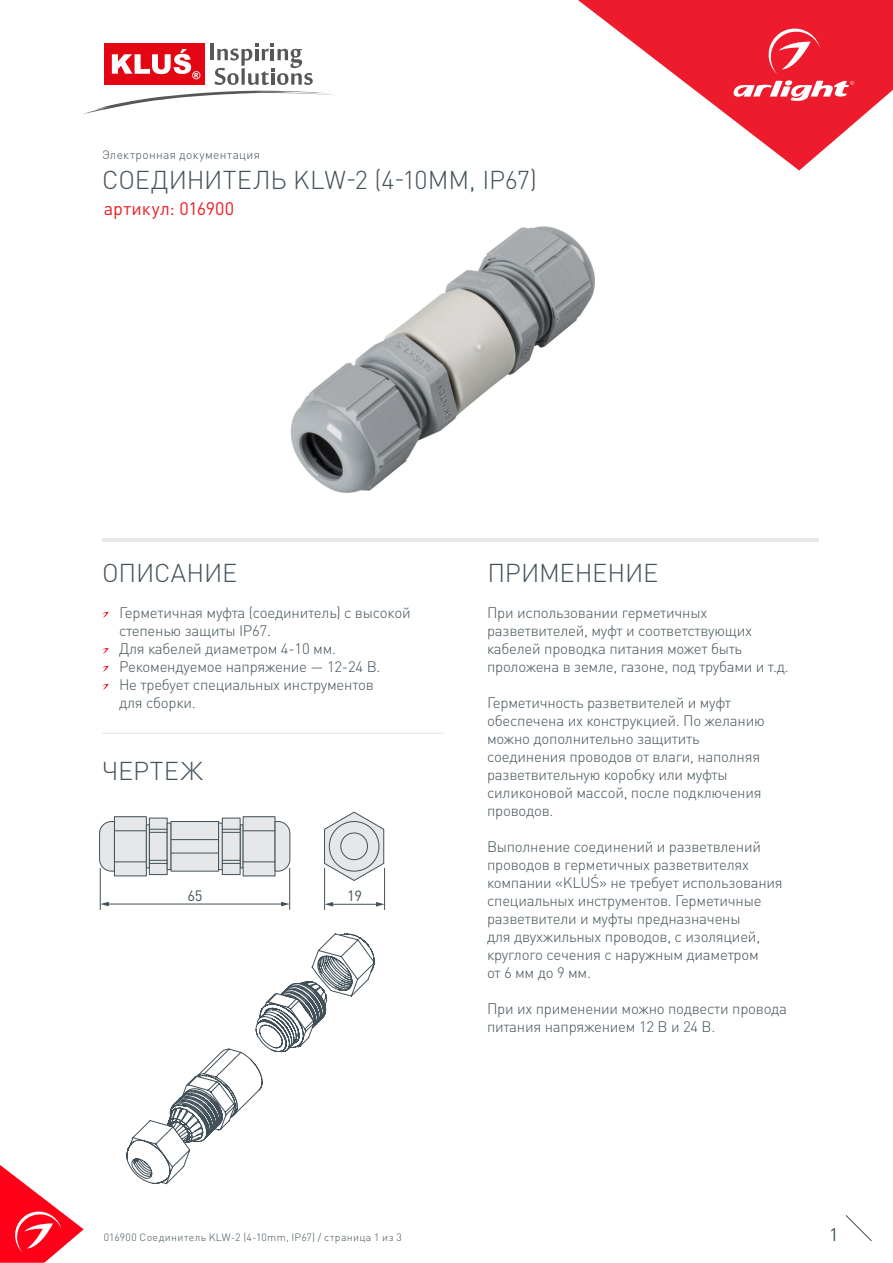
<style>
.page{position:relative;width:893px;height:1263px;background:#fff}
.page>*{position:absolute;margin:0;border:0;box-sizing:border-box;transform-origin:0 0}
.t1{font:300 25.5px "DIN Pro";letter-spacing:-.005em;color:#425159}
.t2{font:18px "DIN Pro";letter-spacing:.005em;color:#ee1d23}
.t3{font:18px "DIN Pro";color:#425159}
.t4{font:300 15px/18px "DIN Pro";letter-spacing:-.015em;color:#425159}
.t5{font:14.7px "DIN Pro";color:#425159}
.t6{font:300 12px "DIN Pro";letter-spacing:.03em;color:#425159}
.t7{font:300 10.5px "DIN Pro";letter-spacing:.035em;color:#425159}
</style>
<div class="page">
<svg style="left:0;top:1165px;width:84px;height:98px"></svg>
<svg style="left:845px;top:1215px;width:27px;height:26px"></svg>
<svg style="left:578px;top:0;width:315px;height:171px"></svg>
<svg style="left:731px;top:25px;width:123px;height:78px;background:#f03d4d"></svg>
<hr style="left:107px;top:904px;width:176px;height:1px;background:#425159">
<svg style="left:281px;top:902px;width:8px;height:4px"></svg>
<svg style="left:101px;top:902px;width:8px;height:4px"></svg>
<hr style="left:100px;top:868px;width:1px;height:42px;background:#425159">
<hr style="left:289px;top:868px;width:1px;height:42px;background:#425159">
<hr style="left:324px;top:868px;width:1px;height:42px;background:#425159">
<hr style="left:384px;top:868px;width:1px;height:42px;background:#425159">
<div style="left:114px;top:817px;width:32px;height:59px;background:#e6e7e9"></div>
<div style="left:114px;top:816px;width:33px;height:60px;border:1px solid #425159"></div>
<svg style="left:99px;top:820px;width:16px;height:52px"></svg>
<hr style="left:114px;top:830px;width:32px;height:1px;background:#425159">
<hr style="left:114px;top:861px;width:32px;height:1px;background:#425159">
<div style="left:149px;top:818px;width:18px;height:56px;background:#e6e7e9"></div>
<div style="left:149px;top:817px;width:19px;height:58px;border:1px solid #425159"></div>
<hr style="left:167px;top:823px;width:4px;height:46px;background:#e6e7e9">
<div style="left:167px;top:822px;width:5px;height:48px;border:1px solid #425159"></div>
<hr style="left:219px;top:823px;width:3px;height:46px;background:#e6e7e9">
<div style="left:146px;top:824px;width:4px;height:44px;border:1px solid #425159"></div>
<svg style="left:149px;top:829px;width:18px;height:4px"></svg>
<svg style="left:149px;top:860px;width:18px;height:4px"></svg>
<div style="left:171px;top:821px;width:48px;height:50px;background:#e6e7e9"></div>
<div style="left:171px;top:821px;width:48px;height:51px;border:1px solid #425159"></div>
<hr style="left:171px;top:839px;width:48px;height:1px;background:#425159">
<hr style="left:171px;top:852px;width:48px;height:1px;background:#425159">
<div style="left:243px;top:817px;width:32px;height:59px;background:#e6e7e9"></div>
<div style="left:243px;top:816px;width:33px;height:60px;border:1px solid #425159"></div>
<svg style="left:274px;top:820px;width:17px;height:52px"></svg>
<hr style="left:243px;top:830px;width:32px;height:1px;background:#425159">
<hr style="left:243px;top:861px;width:32px;height:1px;background:#425159">
<div style="left:222px;top:818px;width:18px;height:56px;background:#e6e7e9"></div>
<div style="left:222px;top:817px;width:19px;height:58px;border:1px solid #425159"></div>
<svg style="left:222px;top:829px;width:18px;height:4px"></svg>
<svg style="left:222px;top:860px;width:18px;height:4px"></svg>
<svg style="left:324px;top:811px;width:61px;height:71px"></svg>
<div style="left:329px;top:821px;width:50px;height:50px;background:#e6e7e9;border-radius:50%"></div>
<div style="left:329px;top:821px;width:50px;height:51px;border:1px solid #425159;border-radius:50%"></div>
<div style="left:340px;top:832px;width:28px;height:28px;border:1px solid #425159;border-radius:50%"></div>
<svg style="left:126px;top:980px;width:202px;height:205px"></svg>
<svg style="left:311px;top:902px;width:75px;height:95px"></svg>
<img style="left:290px;top:226px;width:305px;height:267px">
<hr style="left:102px;top:538px;width:717px;height:3px;background:#e6e7e9">
<svg style="left:102px;top:612px;width:7px;height:6px"></svg>
<svg style="left:102px;top:648px;width:7px;height:6px"></svg>
<svg style="left:102px;top:666px;width:7px;height:6px"></svg>
<svg style="left:102px;top:684px;width:7px;height:6px"></svg>
<hr style="left:102px;top:733px;width:342px;height:1px;background:#e6e7e9">
<svg style="left:83px;top:91px;width:252px;height:23px"></svg>
<div style="left:104px;top:43px;width:101px;height:42px;background:#e30512"></div>
<svg style="left:112px;top:49px;width:88px;height:30px"></svg>
<hr style="left:210px;top:43px;width:4px;height:17px;background:#575757">
<svg style="left:214px;top:44px;width:99px;height:41px"></svg>
<p class="t6" style="left:102px;top:146px;width:160px">Электронная документация</p>
<p class="t1" style="left:102px;top:163px;width:436px">СОЕДИНИТЕЛЬ KLW-2 (4-10MM, IP67)</p>
<p class="t2" style="left:104px;top:196px;width:132px">артикул: 016900</p>
<p class="t1" style="left:102px;top:555px;width:137px">ОПИСАНИЕ</p>
<p class="t4" style="left:119px;top:602px;width:293px">Герметичная муфта (соединитель) с высокой степенью защиты IP67.</p>
<p class="t4" style="left:119px;top:638px;width:219px">Для кабелей диаметром 4-10 мм.</p>
<p class="t4" style="left:119px;top:656px;width:263px">Рекомендуемое напряжение — 12-24 В.</p>
<p class="t4" style="left:119px;top:674px;width:256px">Не требует специальных инструментов для сборки.</p>
<p class="t1" style="left:102px;top:753px;width:102px">ЧЕРТЕЖ</p>
<p class="t5" style="left:187px;top:886px;width:17px">65</p>
<p class="t5" style="left:347px;top:886px;width:17px">19</p>
<p class="t1" style="left:487px;top:555px;width:172px">ПРИМЕНЕНИЕ</p>
<p class="t4" style="left:487px;top:602px;width:303px">При использовании герметичных разветвителей, муфт и соответствующих кабелей проводка питания может быть проложена в земле, газоне, под трубами и т.д.</p>
<p class="t4" style="left:487px;top:692px;width:279px">Герметичность разветвителей и муфт обеспечена их конструкцией. По желанию можно дополнительно защитить соединения проводов от влаги, наполняя разветвительную коробку или муфты силиконовой массой, после подключения проводов.</p>
<p class="t4" style="left:487px;top:836px;width:297px">Выполнение соединений и разветвлений проводов в герметичных разветвителях компании «KLUŚ» не требует использования специальных инструментов. Герметичные разветвители и муфты предназначены<br>для двухжильных проводов, с изоляцией, круглого сечения с наружным диаметром<br>от 6 мм до 9 мм.</p>
<p class="t4" style="left:487px;top:998px;width:302px">При их применении можно подвести провода питания напряжением 12 В и 24 В.</p>
<p class="t7" style="left:104px;top:1230px;width:300px">016900 Соединитель KLW-2 (4-10mm, IP67) / страница 1 из 3</p>
<p class="t3" style="left:829px;top:1222px;width:11px">1</p>
</div>
